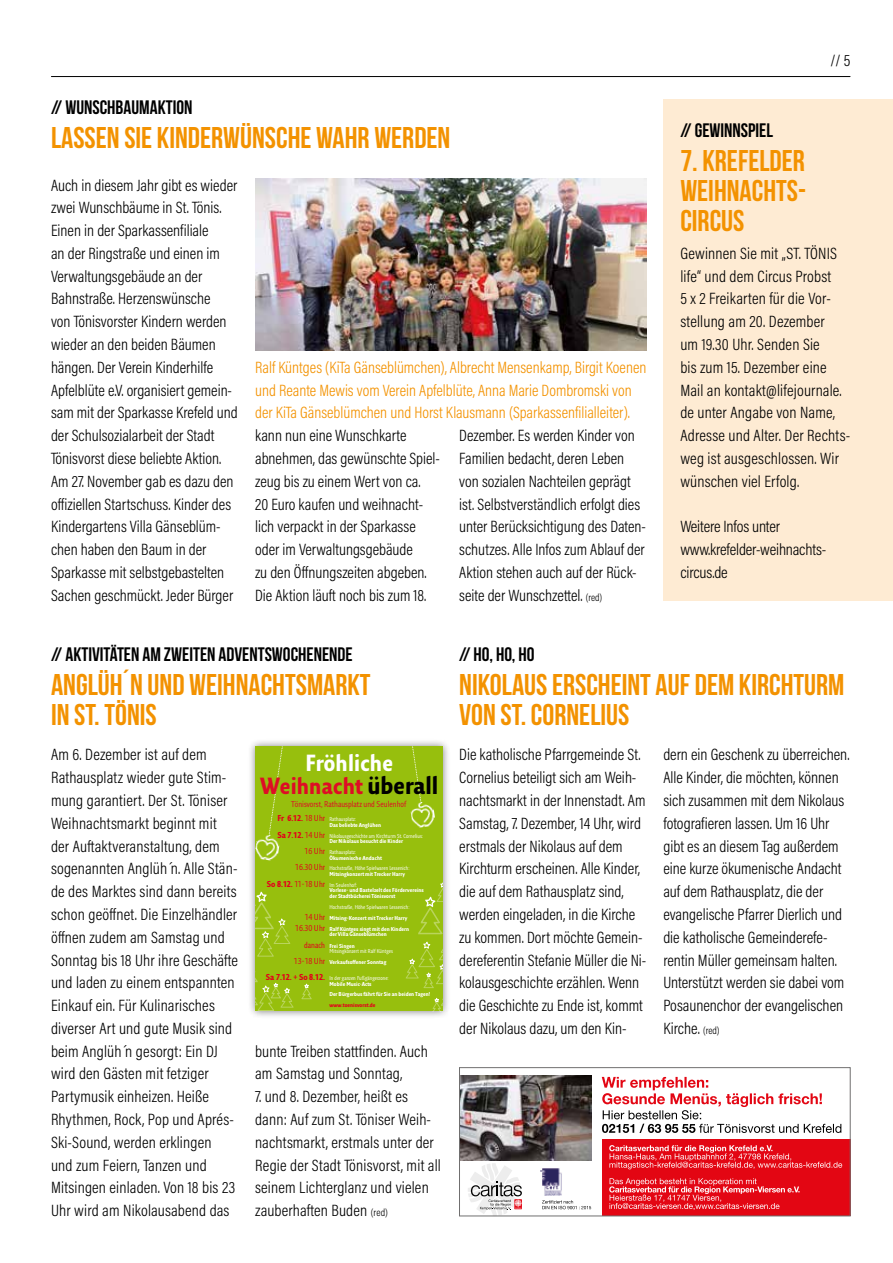
<style>
.page{position:relative;width:893px;height:1263px;background:#fff}
.page>*{position:absolute;margin:0;border:0;box-sizing:border-box;transform-origin:0 0}
.t1{font:30px/30px "Bebas Neue";color:#f39200}
.t2{font:700 22.8px/23.1px "Fresco Sans Con";letter-spacing:.01em;color:#fff;text-align:center}
.t3{font:19.5px "Bebas Neue";color:#000}
.t4{font:300 16.5px/22.8px "Acumin Pro Cond";color:#000}
.t5{font:300 16.5px/22.8px "Acumin Pro Cond";color:#f39200}
.t6{font:8.4px/16.4px "Fresco Sans Con";color:#e2001a;text-align:right}
.t7{font:8.4px "Fresco Sans Con";letter-spacing:.005em;color:#de0d25}
.t8{font:700 8.4px "Fresco Sans Con";color:#e2001a}
.t9{font:700 5.55px/11.1px "Fresco Sans Con";color:#fff}
.t10{font:5.55px "Fresco Sans Con";letter-spacing:.01em;color:#fff}
.t11{font:700 5.55px "Fresco Sans Con";color:#e2001a}
.s1{font-size:10.5px}
.s2{color:#de0d25}
.s3{font-size:24.15px;color:#000}
.s4{font-weight:700}
</style>
<div class="page">
<hr style="left:51px;top:76px;width:799px;height:1px;background:#000">
<div style="left:247px;top:738px;width:203px;height:281px;background:#000;opacity:.5"></div>
<div style="left:255px;top:746px;width:187px;height:265px;background:#97bf0d"></div>
<img style="left:255px;top:835px;width:25px;height:26px">
<svg style="left:268px;top:746px;width:15px;height:90px"></svg>
<img style="left:410px;top:802px;width:25px;height:26px">
<svg style="left:410px;top:746px;width:12px;height:57px"></svg>
<svg style="left:301px;top:983px;width:11px;height:17px"></svg>
<svg style="left:255px;top:891px;width:39px;height:120px"></svg>
<svg style="left:406px;top:883px;width:36px;height:128px"></svg>
<img style="left:255px;top:179px;width:391px;height:171px">
<div style="left:602px;top:1140px;width:248px;height:76px;background:#e30613"></div>
<svg style="left:609px;top:1178px;width:191px;height:32px"></svg>
<svg style="left:609px;top:1145px;width:233px;height:24px"></svg>
<svg style="left:602px;top:1077px;width:239px;height:56px"></svg>
<img style="left:540px;top:1168px;width:22px;height:28px">
<svg style="left:542px;top:1200px;width:49px;height:9px"></svg>
<img style="left:461px;top:1076px;width:130px;height:84px">
<svg style="left:468px;top:1163px;width:54px;height:51px"></svg>
<div style="left:459px;top:1067px;width:391px;height:149px;border:1px solid #706f6f"></div>
<div style="left:663px;top:99px;width:230px;height:502px;background:#feebd3"></div>
<p class="t3" style="left:51px;top:97px;width:143px">// WUNSCHBAUMAKTION</p>
<h1 class="t1" style="left:51px;top:122px;width:401px">LASSEN SIE KINDERWÜNSCHE WAHR WERDEN</h1>
<p class="t4" style="left:51px;top:173px;width:188px">Auch in diesem Jahr gibt es wieder zwei Wunschbäume in St. Tönis.<br>Einen in der Sparkassenfiliale<br>an der Ringstraße und einen im<br>Verwaltungsgebäude an der<br>Bahnstraße. Herzenswünsche<br>von Tönisvorster Kindern werden wieder an den beiden Bäumen hängen. Der Verein Kinderhilfe<br>Apfelblüte e.V. organisiert gemein&shy;sam mit der Sparkasse Krefeld und der Schulsozialarbeit der Stadt<br>Tönisvorst diese beliebte Aktion.<br>Am 27. November gab es dazu den offiziellen Startschuss. Kinder des<br>Kindergartens Villa Gänseblüm&shy;chen haben den Baum in der<br>Sparkasse mit selbstgebastelten<br>Sachen geschmückt. Jeder Bürger</p>
<p class="t5" style="left:255px;top:355px;width:393px">Ralf Küntges (KiTa Gänseblümchen), Albrecht Mensenkamp, Birgit Koenen und Reante Mewis vom Verein Apfelblüte, Anna Marie Dombromski von der KiTa Gänseblümchen und Horst Klausmann (Sparkassenfilialleiter).</p>
<p class="t4" style="left:255px;top:424px;width:186px">kann nun eine Wunschkarte abnehmen, das gewünschte Spiel&shy;zeug bis zu einem Wert von ca.<br>20 Euro kaufen und weihnacht&shy;lich verpackt in der Sparkasse oder im Verwaltungsgebäude<br>zu den Öffnungszeiten abgeben.<br>Die Aktion läuft noch bis zum 18.</p>
<p class="t4" style="left:459px;top:424px;width:188px">Dezember. Es werden Kinder von Familien bedacht, deren Leben von sozialen Nachteilen geprägt ist. Selbstverständlich erfolgt dies unter Berücksichtigung des Daten&shy;schutzes. Alle Infos zum Ablauf der Aktion stehen auch auf der Rück&shy;seite der Wunschzettel. <span class="s1">(red)</span></p>
<p class="t3" style="left:680px;top:119px;width:94px">// GEWINNSPIEL</p>
<h1 class="t1" style="left:680px;top:145px;width:127px;text-align:justify">7. KREFELDER WEIHNACHTS-CIRCUS</h1>
<p class="t4" style="left:830px;top:49px;width:22px">// 5</p>
<p class="t4" style="left:680px;top:242px;width:171px">Gewinnen Sie mit „ST. TÖNIS life“ und dem Circus Probst<br>5 x 2 Freikarten für die Vor&shy;stellung am 20. Dezember<br>um 19.30 Uhr. Senden Sie<br>bis zum 15. Dezember eine<br>Mail an kontakt@lifejournale. de unter Angabe von Name,<br>Adresse und Alter. Der Rechts&shy;weg ist ausgeschlossen. Wir wünschen viel Erfolg.</p>
<p class="t4" style="left:680px;top:515px;width:148px">Weitere Infos unter www.krefelder-weihnachts&shy;circus.de</p>
<p class="t3" style="left:51px;top:644px;width:303px">// AKTIVITÄTEN AM ZWEITEN ADVENTSWOCHENENDE</p>
<h1 class="t1" style="left:51px;top:670px;width:321px">ANGLÜH´N UND WEIHNACHTSMARKT<br>IN ST. TÖNIS</h1>
<p class="t4" style="left:51px;top:743px;width:189px">Am 6. Dezember ist auf dem<br>Rathausplatz wieder gute Stim&shy;mung garantiert. Der St. Töniser<br>Weihnachtsmarkt beginnt mit der Auftaktveranstaltung, dem sogenannten Anglüh ́n. Alle Stän&shy;de des Marktes sind dann bereits schon geöffnet. Die Einzelhändler öffnen zudem am Samstag und<br>Sonntag bis 18 Uhr ihre Geschäfte und laden zu einem entspannten<br>Einkauf ein. Für Kulinarisches diverser Art und gute Musik sind beim Anglüh ́n gesorgt: Ein DJ wird den Gästen mit fetziger<br>Partymusik einheizen. Heiße<br>Rhythmen, Rock, Pop und Aprés-<br>Ski-Sound, werden erklingen<br>und zum Feiern, Tanzen und<br>Mitsingen einladen. Von 18 bis 23<br>Uhr wird am Nikolausabend das</p>
<h2 class="t2" style="left:260px;top:751px;width:180px">Fröhliche<br><span class="s2">Weihnacht</span> <span class="s3">überall</span></h2>
<p class="t10" style="left:329px;top:816px;width:28px">Rathausplatz:</p>
<p class="t9" style="left:329px;top:819px;width:53px">Das beliebte Anglühen</p>
<p class="t10" style="left:329px;top:832px;width:95px">Nikolausgeschichte am Kirchturm St. Cornelius:</p>
<p class="t9" style="left:329px;top:836px;width:75px">Der Nikolaus besucht die Kinder</p>
<p class="t10" style="left:329px;top:849px;width:28px">Rathausplatz:</p>
<p class="t9" style="left:329px;top:852px;width:54px">Ökumenische Andacht</p>
<p class="t10" style="left:329px;top:865px;width:82px">Hochstraße, Höhe Spielwaren Lessenich:</p>
<p class="t9" style="left:329px;top:868px;width:77px">Mitsingkonzert mit Trecker Harry</p>
<p class="t10" style="left:329px;top:881px;width:29px">Im Seulenhof:</p>
<p class="t9" style="left:329px;top:887px;width:96px;line-height:5.6px">Vorlese- und Bastelzelt des Fördervereins der Stadtbücherei Tönisvorst</p>
<p class="t10" style="left:329px;top:904px;width:82px">Hochstraße, Höhe Spielwaren Lessenich:</p>
<p class="t9" style="left:329px;top:912px;width:81px">Mitsing-Konzert mit Trecker Harry<br>Ralf Küntges singt mit den Kindern</p>
<p class="t9" style="left:329px;top:929px;width:59px">der Villa Gänseblümchen<br>Frei Singen</p>
<p class="t10" style="left:329px;top:948px;width:65px">Mitsingkonzert mit Ralf Küntges</p>
<p class="t9" style="left:329px;top:957px;width:59px">Verkaufsoffener Sonntag</p>
<p class="t10" style="left:329px;top:975px;width:61px">In der ganzen Fußgängerzone:</p>
<p class="t9" style="left:329px;top:978px;width:102px;line-height:10.6px">Mobile Music-Acts<br>Der Bürgerbus fährt für Sie an beiden Tagen!</p>
<p class="t7" style="left:291px;top:799px;width:117px">Tönisvorst, Rathausplatz und Seulenhof</p>
<p class="t6" style="left:277px;top:810px;width:49px"><span class="s4">Fr 6.12.</span> 18 Uhr<br><span class="s4">Sa 7.12.</span> 14 Uhr<br>16 Uhr<br>16.30 Uhr</p>
<p class="t6" style="left:267px;top:875px;width:60px"><span class="s4">So 8.12.</span> 11-18 Uhr</p>
<p class="t6" style="left:295px;top:911px;width:31px;line-height:11.4px">14 Uhr<br>16.30 Uhr</p>
<p class="t6" style="left:294px;top:936px;width:33px">danach<br>13-18 Uhr</p>
<p class="t8" style="left:266px;top:972px;width:61px">Sa 7.12. + So 8.12.</p>
<p class="t11" style="left:329px;top:1001px;width:48px">www.toenisvorst.de</p>
<p class="t4" style="left:255px;top:1039px;width:174px">bunte Treiben stattfinden. Auch am Samstag und Sonntag,</p>
<p class="t4" style="left:255px;top:1085px;width:187px">7. und 8. Dezember, heißt es dann: Auf zum St. Töniser Weih&shy;nachtsmarkt, erstmals unter der<br>Regie der Stadt Tönisvorst, mit all seinem Lichterglanz und vielen zauberhaften Buden <span class="s1">(red)</span></p>
<p class="t3" style="left:459px;top:644px;width:77px">// HO, HO, HO</p>
<h1 class="t1" style="left:459px;top:670px;width:387px">NIKOLAUS ERSCHEINT AUF DEM KIRCHTURM<br>VON ST. CORNELIUS</h1>
<p class="t4" style="left:459px;top:743px;width:189px">Die katholische Pfarrgemeinde St.<br>Cornelius beteiligt sich am Weih&shy;nachtsmarkt in der Innenstadt. Am Samstag, 7. Dezember, 14 Uhr, wird erstmals der Nikolaus auf dem Kirchturm erscheinen. Alle Kinder, die auf dem Rathausplatz sind, werden eingeladen, in die Kirche zu kommen. Dort möchte Gemein&shy;dereferentin Stefanie Müller die Ni&shy;kolausgeschichte erzählen. Wenn die Geschichte zu Ende ist, kommt der Nikolaus dazu, um den Kin-</p>
<p class="t4" style="left:663px;top:743px;width:188px">dern ein Geschenk zu überreichen.<br>Alle Kinder, die möchten, können sich zusammen mit dem Nikolaus fotografieren lassen. Um 16 Uhr gibt es an diesem Tag außerdem eine kurze ökumenische Andacht auf dem Rathausplatz, die der evangelische Pfarrer Dierlich und die katholische Gemeinderefe&shy;rentin Müller gemeinsam halten.<br>Unterstützt werden sie dabei vom<br>Posaunenchor der evangelischen<br>Kirche. <span class="s1">(red)</span></p>
</div>
